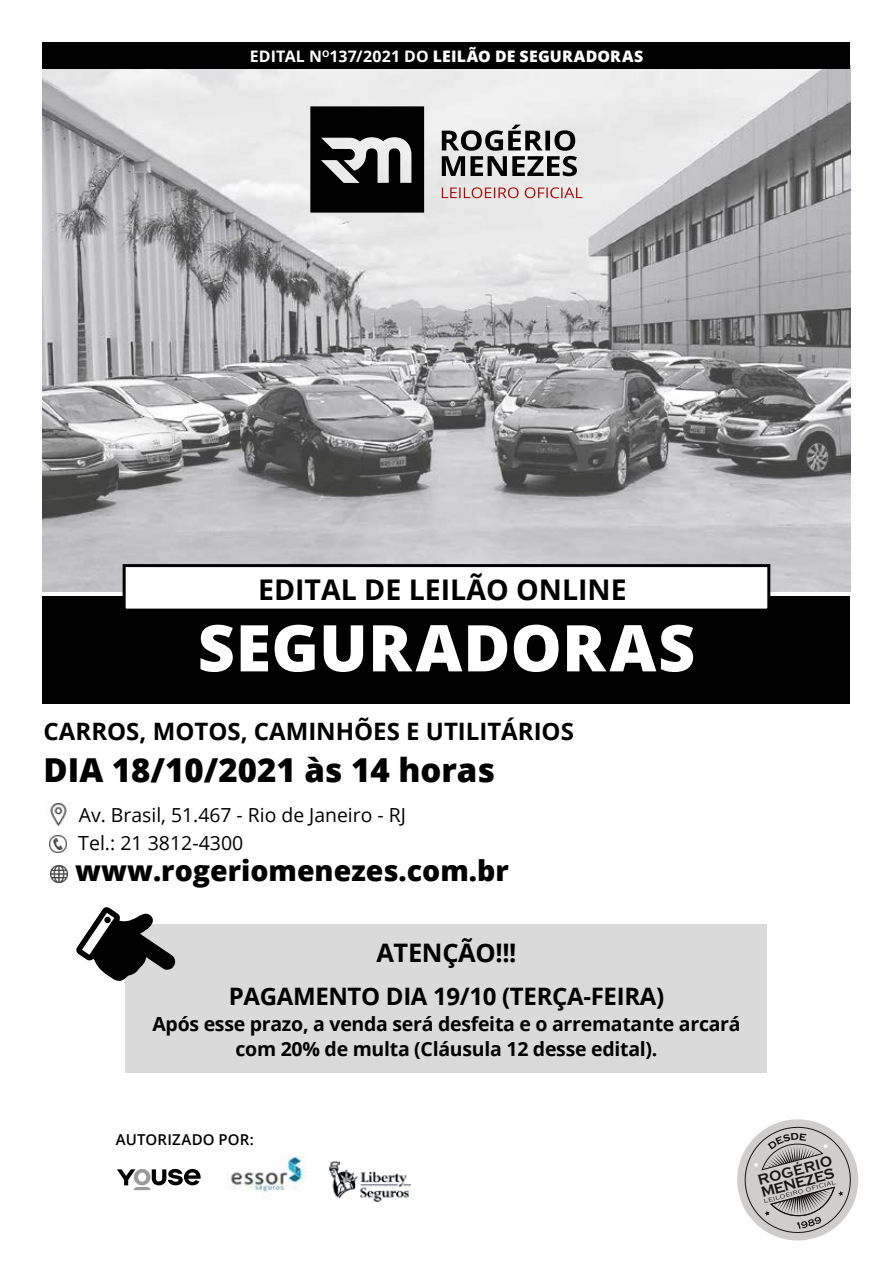
<style>
.page{position:relative;width:893px;height:1263px;background:#fff}
.page>*{position:absolute;margin:0;border:0;box-sizing:border-box;transform-origin:0 0}
.t1{font:800 64.5px "Open Sans";letter-spacing:.01em;color:#fff}
.t2{font:800 33px "Open Sans";color:#000}
.t3{font:800 28.5px "Open Sans";color:#000}
.t4{font:700 28.5px "Open Sans";color:#000}
.t5{font:700 25.5px "Open Sans";letter-spacing:-.015em;color:#000}
.t6{font:700 24px "Open Sans";color:#000}
.t7{font:700 19.5px/25.5px "Open Sans";letter-spacing:-.015em;color:#000;text-align:center}
.t8{font:19.5px "Open Sans";color:#000}
.t9{font:19.35px "Open Sans";color:#000}
.t10{font:800 15.9px "Open Sans";letter-spacing:.01em;color:#fff}
.t11{font:600 15px "Open Sans";letter-spacing:.01em;color:#000}
.t12{font:700 14.85px "Copperplate Gothic";color:#1a1514;scale:.95 1}
.t13{font:700 14.85px "Copperplate Gothic";color:#191312;scale:.95 1}
.t14{font:300 7.2px "Copperplate Gothic";color:#000}
.s1{font-weight:700}
</style>
<div class="page">
<div style="left:126px;top:925px;width:641px;height:148px;background:#dadada"></div>
<img style="left:43px;top:69px;width:807px;height:522px">
<div style="left:43px;top:43px;width:807px;height:26px;background:#000"></div>
<img style="left:227px;top:1157px;width:79px;height:35px">
<div style="left:43px;top:596px;width:807px;height:108px;background:#000"></div>
<div style="left:123px;top:564px;width:647px;height:48px;background:#fff;border:3px solid #000"></div>
<svg style="left:310px;top:106px;width:114px;height:107px;background:#2f2f2f"></svg>
<svg style="left:442px;top:125px;width:135px;height:51px;background:#8d8d8d"></svg>
<svg style="left:442px;top:187px;width:140px;height:11px;background:#d8aead"></svg>
<img style="left:50px;top:803px;width:21px;height:23px">
<img style="left:50px;top:836px;width:17px;height:16px">
<img style="left:50px;top:865px;width:17px;height:17px">
<svg style="left:76px;top:907px;width:100px;height:75px"></svg>
<img style="left:329px;top:1161px;width:82px;height:41px">
<svg style="left:117px;top:1169px;width:84px;height:21px"></svg>
<svg style="left:737px;top:1119px;width:122px;height:122px"></svg>
<p class="t10" style="left:250px;top:44px;width:395px"><span class="s1">EDITAL N</span><sup>O</sup><span class="s1">137/2021 DO</span> LEILÃO DE SEGURADORAS</p>
<h3 class="t4" style="left:258px;top:569px;width:370px">EDITAL DE LEILÃO ONLINE</h3>
<h1 class="t1" style="left:198px;top:599px;width:499px">SEGURADORAS</h1>
<p class="t6" style="left:44px;top:715px;width:532px">CARROS, MOTOS, CAMINHÕES E UTILITÁRIOS</p>
<h2 class="t2" style="left:44px;top:745px;width:453px">DIA 18/10/2021 às 14 horas</h2>
<p class="t9" style="left:79px;top:801px;width:329px">Av. Brasil, 51.467 - Rio de Janeiro - RJ</p>
<p class="t8" style="left:78px;top:830px;width:166px">Tel.: 21 3812-4300</p>
<h3 class="t3" style="left:75px;top:849px;width:435px">www.rogeriomenezes.com.br</h3>
<h3 class="t5" style="left:376px;top:935px;width:142px">ATENÇÃO!!!</h3>
<p class="t6" style="left:229px;top:979px;width:437px">PAGAMENTO DIA 19/10 (TERÇA-FEIRA)</p>
<p class="t7" style="left:152px;top:1010px;width:590px">Após esse prazo, a venda será desfeita e o arrematante arcará com 20% de multa (Cláusula 12 desse edital).</p>
<p class="t11" style="left:116px;top:1130px;width:140px">AUTORIZADO POR:</p>
<p class="t12" style="left:756px;top:1172px;width:82px;rotate:-15deg">ROGÉRIO</p>
<p class="t13" style="left:759px;top:1184px;width:81px;rotate:-15deg">MENEZES</p>
<p class="t14" style="left:763px;top:1197px;width:75px;rotate:-15deg">leiloeiro oficial</p>
</div>
